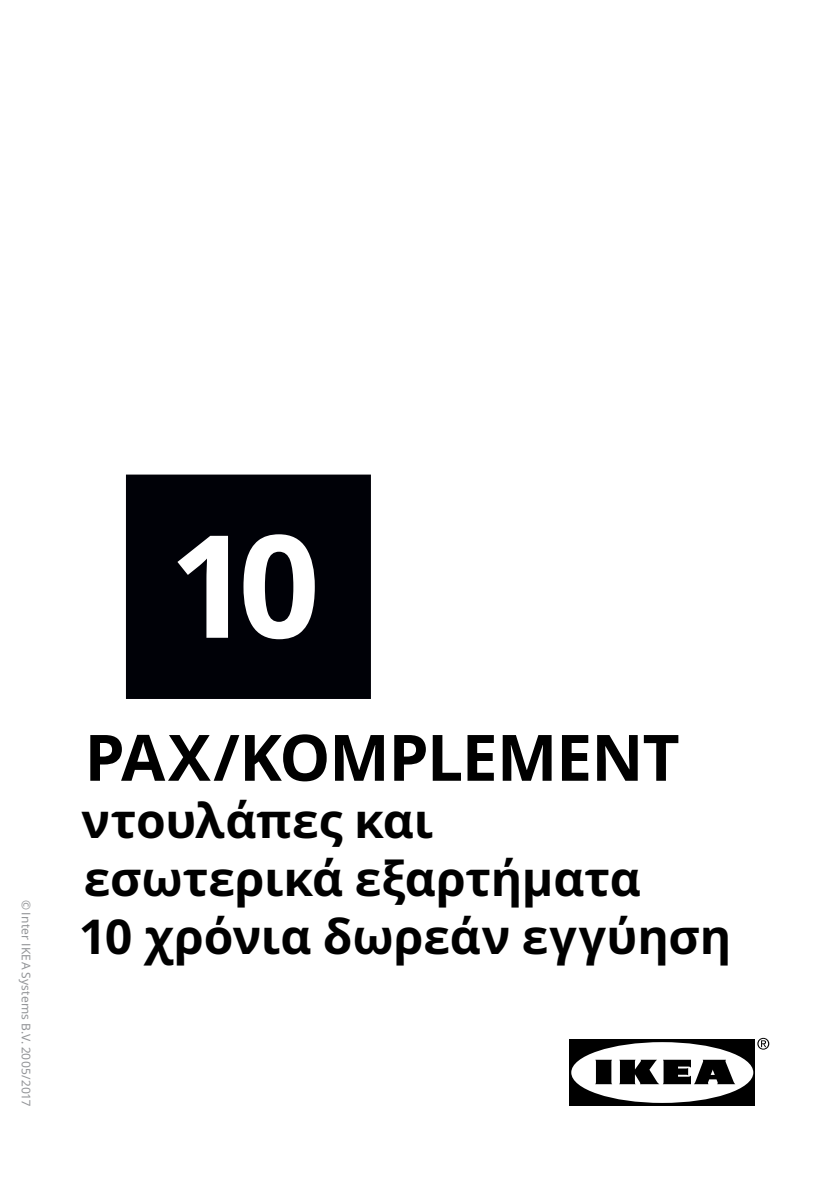
<style>
.page{position:relative;width:840px;height:1191px;background:#fff}
.page>*{position:absolute;margin:0;border:0;box-sizing:border-box;transform-origin:0 0}
.t1{font:700 64px "Noto IKEA Latin";letter-spacing:-.02em;color:#000}
.t2{font:700 48px/57.6px "Noto IKEA Latin";letter-spacing:-.005em;color:#000}
.t3{font:12px "Noto IKEA Latin";letter-spacing:.015em;color:#939598}
</style>
<div class="page">
<div style="left:569px;top:1039px;width:185px;height:67px;background:#000"></div>
<div style="left:571px;top:1042px;width:181px;height:61px;background:#fff;border-radius:50%"></div>
<svg style="left:757px;top:1037px;width:11px;height:12px"></svg>
<svg style="left:595px;top:1059px;width:17px;height:25px"></svg>
<svg style="left:619px;top:1059px;width:116px;height:25px"></svg>
<svg style="left:126px;top:474px;width:245px;height:225px;background:#222328"></svg>
<p class="t3" style="left:35px;top:899px;width:208px;rotate:90deg">© Inter IKEA Systems B.V. 2005/2017</p>
<h1 class="t1" style="left:84px;top:712px;width:596px">PAX/KOMPLEMENT</h1>
<p class="t2" style="left:81px;top:791px;width:651px">ντουλάπες και<br>εσωτερικά εξαρτήματα<br>10 χρόνια δωρεάν εγγύηση</p>
</div>
